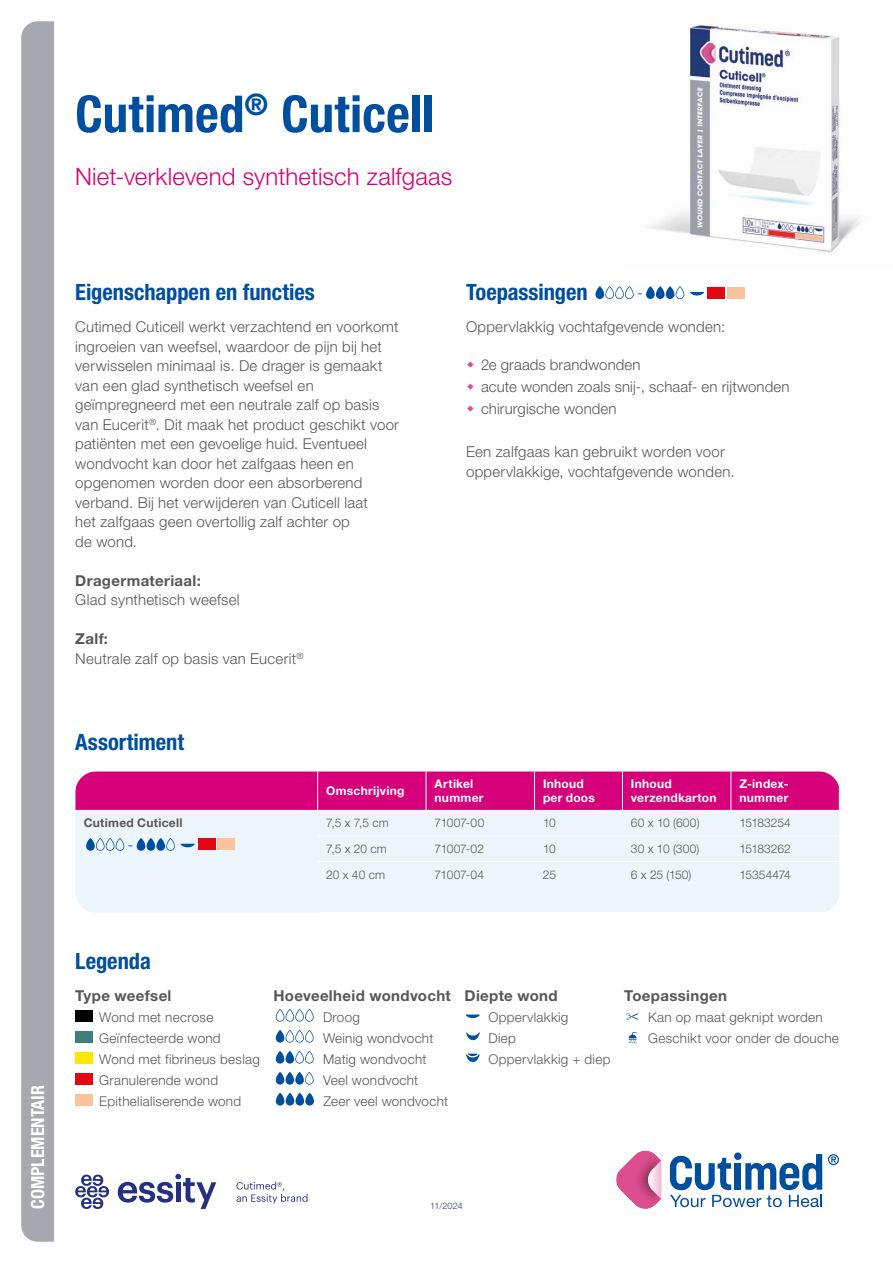
<style>
.page{position:relative;width:893px;height:1263px;background:#fff}
.page>*{position:absolute;margin:0;border:0;box-sizing:border-box;transform-origin:0 0}
.t1{font:700 condensed 51px "Helvetica Neue LT Std";letter-spacing:.005em;color:#004f9f}
.t2{font:300 24px "Helvetica Neue LT Std";letter-spacing:.01em;color:#d6007a}
.t3{font:700 condensed 22.5px "Helvetica Neue LT Std";color:#004f9f}
.t4{font:700 condensed 18px "Helvetica Neue LT Std";color:#fff}
.t5{font:300 15px/19.5px "Helvetica Neue LT Std";letter-spacing:.015em;color:#575756}
.t6{font:700 15px "Helvetica Neue LT Std";letter-spacing:.025em;color:#575756}
.t7{font:300 15px "Helvetica Neue LT Std";color:#004f9f}
.t8{font:300 13.5px/21px "Helvetica Neue LT Std";letter-spacing:.02em;color:#575756}
.t9{font:300 12px "Helvetica Neue LT Std";color:#575756}
.t10{font:700 12px/13.5px "Helvetica Neue LT Std";letter-spacing:.025em;color:#fff}
.t11{font:700 12px "Helvetica Neue LT Std";letter-spacing:.025em;color:#575756}
.t12{font:300 12px "Helvetica Neue LT Std";letter-spacing:-.02em;color:#575756}
.t13{font:300 9px "Helvetica Neue LT Std";color:#253081}
.s1{font-weight:700}
</style>
<div class="page">
<img style="left:650px;top:24px;width:210px;height:229px">
<div style="left:21px;top:21px;width:33px;height:1221px;background:#a7a8b0"></div>
<div style="left:727px;top:287px;width:17px;height:11px;background:#fac39d"></div>
<div style="left:708px;top:287px;width:17px;height:11px;background:#e30613"></div>
<svg style="left:690px;top:292px;width:14px;height:4px"></svg>
<svg style="left:646px;top:286px;width:38px;height:13px"></svg>
<svg style="left:595px;top:286px;width:39px;height:13px"></svg>
<svg style="left:828px;top:1154px;width:11px;height:11px"></svg>
<svg style="left:616px;top:1150px;width:45px;height:59px"></svg>
<svg style="left:670px;top:1154px;width:152px;height:53px"></svg>
<svg style="left:118px;top:1174px;width:98px;height:35px"></svg>
<svg style="left:75px;top:1174px;width:34px;height:35px"></svg>
<svg style="left:236px;top:1181px;width:71px;height:22px"></svg>
<div style="left:75px;top:1010px;width:17px;height:12px;background:#000"></div>
<div style="left:75px;top:1031px;width:17px;height:12px;background:#3f7f79"></div>
<div style="left:75px;top:1052px;width:17px;height:12px;background:#ffe600"></div>
<div style="left:75px;top:1073px;width:17px;height:12px;background:#e30613"></div>
<div style="left:75px;top:1094px;width:17px;height:12px;background:#fac39d"></div>
<svg style="left:276px;top:1009px;width:38px;height:13px"></svg>
<svg style="left:276px;top:1030px;width:38px;height:12px"></svg>
<svg style="left:276px;top:1051px;width:38px;height:12px"></svg>
<svg style="left:276px;top:1072px;width:38px;height:12px"></svg>
<svg style="left:276px;top:1093px;width:38px;height:12px"></svg>
<svg style="left:466px;top:1014px;width:14px;height:4px"></svg>
<svg style="left:466px;top:1032px;width:14px;height:8px"></svg>
<svg style="left:466px;top:1053px;width:14px;height:9px"></svg>
<svg style="left:626px;top:1013px;width:13px;height:7px"></svg>
<svg style="left:629px;top:1032px;width:8px;height:11px"></svg>
<div style="left:75px;top:771px;width:764px;height:39px;background:#d6007a"></div>
<div style="left:75px;top:811px;width:764px;height:102px;background:#ecf4fc"></div>
<hr style="left:318px;top:836px;width:108px;height:1px;background:#fff">
<hr style="left:426px;top:836px;width:108px;height:1px;background:#fff">
<hr style="left:534px;top:836px;width:88px;height:1px;background:#fff">
<hr style="left:622px;top:836px;width:109px;height:1px;background:#fff">
<hr style="left:731px;top:836px;width:108px;height:1px;background:#fff">
<hr style="left:318px;top:861px;width:108px;height:1px;background:#fff">
<hr style="left:426px;top:861px;width:108px;height:1px;background:#fff">
<hr style="left:534px;top:861px;width:88px;height:1px;background:#fff">
<hr style="left:622px;top:861px;width:109px;height:1px;background:#fff">
<hr style="left:731px;top:861px;width:108px;height:1px;background:#fff">
<hr style="left:318px;top:912px;width:108px;height:1px;background:#fff">
<hr style="left:426px;top:912px;width:108px;height:1px;background:#fff">
<hr style="left:534px;top:912px;width:88px;height:1px;background:#fff">
<hr style="left:622px;top:912px;width:109px;height:1px;background:#fff">
<hr style="left:731px;top:912px;width:108px;height:1px;background:#fff">
<hr style="left:622px;top:771px;width:1px;height:39px;background:#fff">
<hr style="left:730px;top:771px;width:1px;height:39px;background:#fff">
<hr style="left:317px;top:771px;width:1px;height:39px;background:#fff">
<hr style="left:426px;top:771px;width:1px;height:39px;background:#fff">
<hr style="left:534px;top:771px;width:1px;height:39px;background:#fff">
<div style="left:218px;top:839px;width:17px;height:11px;background:#fac39d"></div>
<div style="left:199px;top:839px;width:17px;height:11px;background:#e30613"></div>
<svg style="left:136px;top:838px;width:59px;height:13px"></svg>
<svg style="left:86px;top:838px;width:38px;height:13px"></svg>
<h1 class="t1" style="left:75px;top:83px;width:360px">Cutimed<sup>®</sup> Cuticell</h1>
<h2 class="t2" style="left:75px;top:162px;width:379px">Niet-verklevend synthetisch zalfgaas</h2>
<p class="t4" style="left:27px;top:1209px;width:125px;rotate:-90deg">COMPLEMENTAIR</p>
<h3 class="t3" style="left:75px;top:278px;width:241px">Eigenschappen en functies</h3>
<p class="t5" style="left:75px;top:317px;width:325px">Cutimed Cuticell werkt verzachtend en voorkomt ingroeien van weefsel, waardoor de pijn bij het verwisselen minimaal is. De drager is gemaakt van een glad synthetisch weefsel en geïmpregneerd met een neutrale zalf op basis van Eucerit<sup>®</sup>. Dit maak het product geschikt voor patiënten met een gevoelige huid. Eventueel wondvocht kan door het zalfgaas heen en opgenomen worden door een absorberend verband. Bij het verwijderen van Cuticell laat<br>het zalfgaas geen overtollig zalf achter op<br>de wond.</p>
<p class="t6" style="left:75px;top:571px;width:127px">Dragermateriaal:</p>
<p class="t5" style="left:75px;top:590px;width:166px">Glad synthetisch weefsel</p>
<p class="t5" style="left:75px;top:629px;width:230px"><span class="s1">Zalf:<br></span>Neutrale zalf op basis van Eucerit<sup>®</sup></p>
<h3 class="t3" style="left:75px;top:728px;width:110px">Assortiment</h3>
<h3 class="t3" style="left:466px;top:278px;width:123px">Toepassingen</h3>
<p class="t7" style="left:637px;top:284px;width:7px">-</p>
<p class="t5" style="left:466px;top:317px;width:261px">Oppervlakkig vochtafgevende wonden:</p>
<p class="t5" style="left:481px;top:353px;width:310px;line-height:22.2px">2e graads brandwonden<br>acute wonden zoals snij-, schaaf- en rijtwonden chirurgische wonden</p>
<p class="t5" style="left:466px;top:442px;width:270px">Een zalfgaas kan gebruikt worden voor oppervlakkige, vochtafgevende wonden.</p>
<p class="t11" style="left:84px;top:816px;width:100px">Cutimed Cuticell</p>
<p class="t7" style="left:128px;top:835px;width:7px">-</p>
<p class="t10" style="left:326px;top:784px;width:80px">Omschrijving</p>
<p class="t10" style="left:435px;top:777px;width:50px">Artikel nummer</p>
<p class="t10" style="left:543px;top:777px;width:53px">Inhoud per doos</p>
<p class="t10" style="left:631px;top:777px;width:87px">Inhoud verzendkarton</p>
<p class="t10" style="left:739px;top:777px;width:51px">Z-index&shy;nummer</p>
<p class="t9" style="left:326px;top:816px;width:64px">7,5 x 7,5 cm</p>
<p class="t9" style="left:435px;top:816px;width:51px">71007-00</p>
<p class="t9" style="left:543px;top:816px;width:14px">10</p>
<p class="t9" style="left:631px;top:816px;width:70px">60 x 10 (600)</p>
<p class="t12" style="left:739px;top:816px;width:53px">15183254</p>
<p class="t9" style="left:326px;top:841px;width:62px">7,5 x 20 cm</p>
<p class="t9" style="left:435px;top:841px;width:51px">71007-02</p>
<p class="t9" style="left:543px;top:841px;width:14px">10</p>
<p class="t9" style="left:631px;top:841px;width:70px">30 x 10 (300)</p>
<p class="t9" style="left:739px;top:841px;width:53px">15183262</p>
<p class="t9" style="left:326px;top:867px;width:60px">20 x 40 cm</p>
<p class="t9" style="left:435px;top:867px;width:51px">71007-04</p>
<p class="t9" style="left:543px;top:867px;width:15px">25</p>
<p class="t9" style="left:631px;top:867px;width:62px">6 x 25 (150)</p>
<p class="t9" style="left:739px;top:867px;width:53px">15354474</p>
<h3 class="t3" style="left:75px;top:947px;width:77px">Legenda</h3>
<p class="t6" style="left:75px;top:986px;width:98px">Type weefsel</p>
<p class="t8" style="left:99px;top:1006px;width:162px">Wond met necrose<br>Geïnfecteerde wond<br>Wond met fibrineus beslag<br>Granulerende wond<br>Epithelialiserende wond</p>
<p class="t6" style="left:273px;top:986px;width:179px">Hoeveelheid wondvocht</p>
<p class="t8" style="left:323px;top:1006px;width:127px">Droog<br>Weinig wondvocht<br>Matig wondvocht<br>Veel wondvocht<br>Zeer veel wondvocht</p>
<p class="t6" style="left:464px;top:986px;width:95px">Diepte wond</p>
<p class="t8" style="left:488px;top:1006px;width:124px">Oppervlakkig<br>Diep<br>Oppervlakkig + diep</p>
<p class="t6" style="left:624px;top:986px;width:105px">Toepassingen</p>
<p class="t8" style="left:648px;top:1006px;width:192px">Kan op maat geknipt worden<br>Geschikt voor onder de douche</p>
<p class="t13" style="left:430px;top:1200px;width:34px">11/2024</p>
</div>
